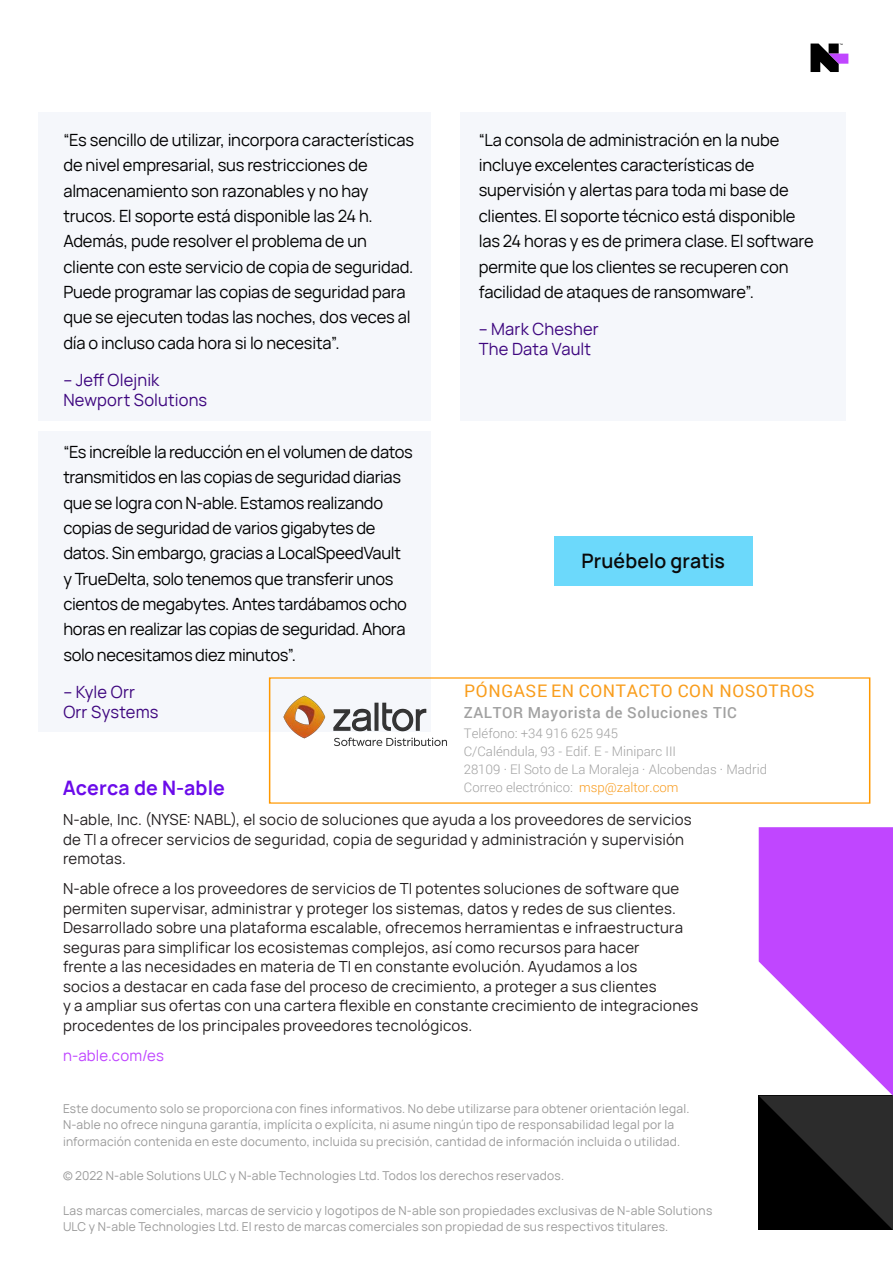
<style>
.page{position:relative;width:893px;height:1263px;background:#fff}
.page>*{position:absolute;margin:0;border:0;box-sizing:border-box;transform-origin:0 0}
.Button_Text_-_Outlin{font:600 19.5px "Manrope";letter-spacing:.005em;color:#0a0a0a}
.Bullets_0{font:700 19.5px "Manrope";letter-spacing:.01em;color:#6b0bea}
.t1{font:17.4px "Roboto";letter-spacing:.035em;color:#f99d1c}
.Sidebar_Quote{font:16.5px/25.3px "Manrope";letter-spacing:-.015em;color:#000}
.Sidebar_Quote_Author{font:16.5px "Manrope";letter-spacing:.01em;color:#3e067f}
.t2{font:500 15.3px "Roboto";letter-spacing:.035em;color:#a1a1a1}
.Bullets_0-2{font:15px/19.5px "Manrope";letter-spacing:.015em;color:#231f20}
.Bullets_0-3{font:15px "Manrope";letter-spacing:.015em;color:#bf45ff}
.t3{font:300 13.2px/18px "Roboto";color:#a1a1a1}
.t4{font:12px/16.5px "Manrope";letter-spacing:.02em;color:#999}
.s1{color:#f89c1f}
</style>
<div class="page">
<div style="left:38px;top:432px;width:392px;height:300px;background:#f5f7fb"></div>
<div style="left:38px;top:113px;width:392px;height:308px;background:#f5f7fb"></div>
<div style="left:460px;top:113px;width:385px;height:308px;background:#f5f7fb"></div>
<svg style="left:810px;top:44px;width:38px;height:28px"></svg>
<svg style="left:759px;top:827px;width:134px;height:403px"></svg>
<div style="left:554px;top:536px;width:199px;height:50px;background:#6cd9fb"></div>
<img style="left:283px;top:695px;width:164px;height:52px">
<p class="Sidebar_Quote" style="left:479px;top:126px;width:336px">“La consola de administración en la nube incluye excelentes características de supervisión y alertas para toda mi base de clientes. El soporte técnico está disponible las 24 horas y es de primera clase. El software permite que los clientes se recuperen con facilidad de ataques de ransomware”.</p>
<p class="Sidebar_Quote_Author" style="left:479px;top:317px;width:121px">– Mark Chesher</p>
<p class="Sidebar_Quote_Author" style="left:479px;top:336px;width:114px">The Data Vault</p>
<p class="Sidebar_Quote" style="left:63px;top:126px;width:352px">“Es sencillo de utilizar, incorpora características de nivel empresarial, sus restricciones de almacenamiento son razonables y no hay trucos. El soporte está disponible las 24 h.<br>Además, pude resolver el problema de un cliente con este servicio de copia de seguridad.<br>Puede programar las copias de seguridad para que se ejecuten todas las noches, dos veces al día o incluso cada hora si lo necesita”.</p>
<p class="Sidebar_Quote_Author" style="left:63px;top:368px;width:98px">– Jeff Olejnik</p>
<p class="Sidebar_Quote_Author" style="left:63px;top:387px;width:145px">Newport Solutions</p>
<p class="Sidebar_Quote" style="left:63px;top:438px;width:351px">“Es increíble la reducción en el volumen de datos transmitidos en las copias de seguridad diarias que se logra con N-able. Estamos realizando copias de seguridad de varios gigabytes de datos. Sin embargo, gracias a LocalSpeedVault y TrueDelta, solo tenemos que transferir unos cientos de megabytes. Antes tardábamos ocho horas en realizar las copias de seguridad. Ahora solo necesitamos diez minutos”.</p>
<p class="Sidebar_Quote_Author" style="left:63px;top:680px;width:73px">– Kyle Orr</p>
<p class="Sidebar_Quote_Author" style="left:63px;top:699px;width:97px">Orr Systems</p>
<p class="Button_Text_-_Outlin" style="left:582px;top:545px;width:145px">Pruébelo gratis</p>
<p class="t1" style="left:464px;top:678px;width:352px">PÓNGASE EN CONTACTO CON NOSOTROS</p>
<p class="t2" style="left:464px;top:702px;width:275px">ZALTOR Mayorista de Soluciones TIC</p>
<p class="t3" style="left:464px;top:724px;width:305px">Teléfono: +34 916 625 945<br>C/Caléndula, 93 - Edif. E - Miniparc III<br>28109 · El Soto de La Moraleja · Alcobendas · Madrid Correo electrónico: <span class="s1">msp@zaltor.com</span></p>
<p class="Bullets_0" style="left:63px;top:771px;width:164px">Acerca de N-able</p>
<p class="Bullets_0-2" style="left:63px;top:809px;width:630px">N-able, Inc. (NYSE: NABL), el socio de soluciones que ayuda a los proveedores de servicios de TI a ofrecer servicios de seguridad, copia de seguridad y administración y supervisión remotas.</p>
<p class="Bullets_0-2" style="left:63px;top:878px;width:637px">N-able ofrece a los proveedores de servicios de TI potentes soluciones de software que permiten supervisar, administrar y proteger los sistemas, datos y redes de sus clientes.<br>Desarrollado sobre una plataforma escalable, ofrecemos herramientas e infraestructura seguras para simplificar los ecosistemas complejos, así como recursos para hacer<br>frente a las necesidades en materia de TI en constante evolución. Ayudamos a los<br>socios a destacar en cada fase del proceso de crecimiento, a proteger a sus clientes<br>y a ampliar sus ofertas con una cartera flexible en constante crecimiento de integraciones procedentes de los principales proveedores tecnológicos.</p>
<p class="Bullets_0-3" style="left:63px;top:1044px;width:103px">n-able.com/es</p>
<p class="t4" style="left:63px;top:1099px;width:628px">Este documento solo se proporciona con fines informativos. No debe utilizarse para obtener orientación legal.<br>N-able no ofrece ninguna garantía, implícita o explícita, ni asume ningún tipo de responsabilidad legal por la información contenida en este documento, incluida su precisión, cantidad de información incluida o utilidad.</p>
<p class="t4" style="left:63px;top:1167px;width:503px">© 2022 N-able Solutions ULC y N-able Technologies Ltd. Todos los derechos reservados.</p>
<p class="t4" style="left:63px;top:1201px;width:651px">Las marcas comerciales, marcas de servicio y logotipos de N-able son propiedades exclusivas de N-able Solutions<br>ULC y N-able Technologies Ltd. El resto de marcas comerciales son propiedad de sus respectivos titulares.</p>
</div>
